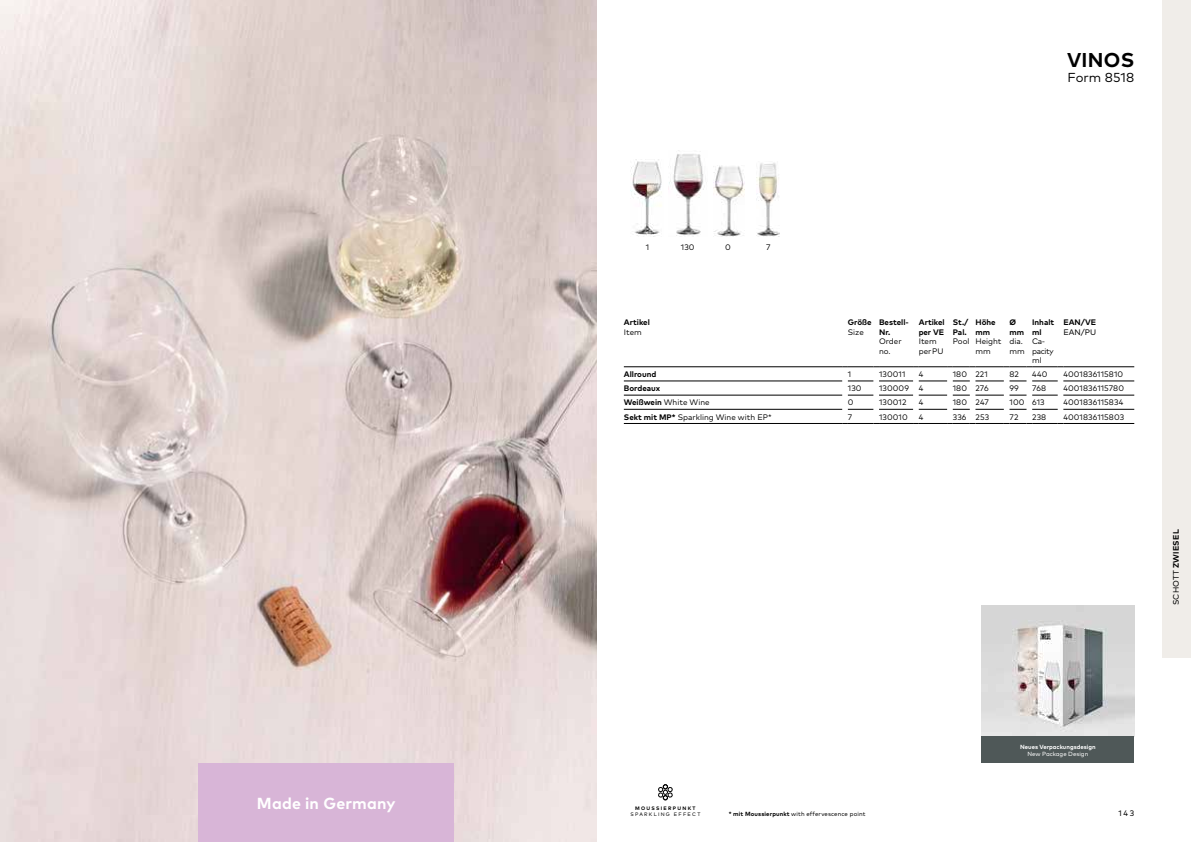
<style>
.page{position:relative;width:1191px;height:842px;background:#fff}
.page>*{position:absolute;margin:0;border:0;box-sizing:border-box;transform-origin:0 0}
.t1{font:700 20px "Mark Pro";letter-spacing:.015em;color:#000}
.t2{font:700 16px "Mark Pro";letter-spacing:.01em;color:#fff}
.t3{font:13px "Mark Pro";color:#000}
.t4{font:8px/9.6px "Mark Pro";color:#000}
.t5{font:700 8px/9.6px "Mark Pro";color:#000}
.t6{font:700 8px "Mark Pro";letter-spacing:.03em;color:#000}
.t7{font:8px/9.6px "Mark Pro";letter-spacing:-.05em;color:#000}
.t8{font:8px "Mark Pro";color:#000}
.t9{font:6px "Mark Pro";letter-spacing:.02em;color:#000}
.t10{font:700 6px "Mark Pro";color:#fff}
.t11{font:6px "Mark Pro";color:#fff}
.t12{font:5px "Mark Pro";letter-spacing:.255em;color:#000}
.t13{font:700 5px "Mark Pro";letter-spacing:.255em;color:#000}
.s1{font-weight:700}
.s2{font-weight:400}
</style>
<div class="page">
<img style="left:0;top:0;width:597px;height:842px">
<hr style="left:879px;top:423px;width:34px;height:1px;background:#000">
<hr style="left:624px;top:366px;width:218px;height:1px;background:#000">
<svg style="left:842px;top:366px;width:37px;height:1px"></svg>
<hr style="left:879px;top:366px;width:34px;height:1px;background:#000">
<svg style="left:913px;top:366px;width:150px;height:1px"></svg>
<hr style="left:1063px;top:366px;width:71px;height:1px;background:#000">
<hr style="left:624px;top:381px;width:218px;height:1px;background:#000">
<svg style="left:848px;top:381px;width:25px;height:1px"></svg>
<svg style="left:918px;top:381px;width:51px;height:1px"></svg>
<svg style="left:975px;top:381px;width:28px;height:1px"></svg>
<svg style="left:1009px;top:381px;width:17px;height:1px"></svg>
<svg style="left:1032px;top:381px;width:25px;height:1px"></svg>
<hr style="left:1063px;top:381px;width:71px;height:1px;background:#000">
<hr style="left:624px;top:395px;width:218px;height:1px;background:#000">
<hr style="left:624px;top:409px;width:218px;height:1px;background:#000">
<svg style="left:848px;top:395px;width:25px;height:1px"></svg>
<svg style="left:848px;top:409px;width:25px;height:1px"></svg>
<svg style="left:918px;top:395px;width:51px;height:1px"></svg>
<svg style="left:918px;top:409px;width:51px;height:1px"></svg>
<svg style="left:975px;top:395px;width:28px;height:1px"></svg>
<svg style="left:975px;top:409px;width:28px;height:1px"></svg>
<svg style="left:1009px;top:395px;width:17px;height:1px"></svg>
<svg style="left:1009px;top:409px;width:17px;height:1px"></svg>
<svg style="left:1032px;top:395px;width:25px;height:1px"></svg>
<svg style="left:1032px;top:409px;width:25px;height:1px"></svg>
<hr style="left:1063px;top:395px;width:71px;height:1px;background:#000">
<hr style="left:1063px;top:409px;width:71px;height:1px;background:#000">
<hr style="left:624px;top:423px;width:218px;height:1px;background:#000">
<svg style="left:842px;top:423px;width:37px;height:1px"></svg>
<svg style="left:913px;top:423px;width:150px;height:1px"></svg>
<hr style="left:1063px;top:423px;width:71px;height:1px;background:#000">
<hr style="left:879px;top:381px;width:34px;height:1px;background:#000">
<hr style="left:879px;top:395px;width:34px;height:1px;background:#000">
<hr style="left:879px;top:409px;width:34px;height:1px;background:#000">
<svg style="left:658px;top:784px;width:15px;height:16px"></svg>
<img style="left:668px;top:154px;width:37px;height:83px">
<img style="left:756px;top:163px;width:23px;height:74px">
<img style="left:630px;top:159px;width:32px;height:77px">
<img style="left:714px;top:166px;width:30px;height:71px">
<img style="left:981px;top:605px;width:153px;height:132px">
<div style="left:981px;top:737px;width:153px;height:26px;background:#4f5858"></div>
<div style="left:1162px;top:0;width:29px;height:658px;background:#f0ede9"></div>
<div style="left:198px;top:763px;width:256px;height:79px;background:#d8b5d7"></div>
<h2 class="t2" style="left:257px;top:791px;width:140px">Made in Germany</h2>
<h1 class="t1" style="left:1067px;top:44px;width:69px">VINOS</h1>
<h3 class="t3" style="left:1067px;top:68px;width:68px">Form 8518</h3>
<p class="t4" style="left:646px;top:242px;width:5px">1</p>
<p class="t4" style="left:681px;top:242px;width:15px">130</p>
<p class="t4" style="left:725px;top:242px;width:7px">0</p>
<p class="t4" style="left:766px;top:242px;width:6px">7</p>
<p class="t5" style="left:624px;top:317px;width:27px">Artikel</p>
<p class="t4" style="left:624px;top:327px;width:20px">Item</p>
<p class="t5" style="left:848px;top:317px;width:25px">Größe</p>
<p class="t4" style="left:848px;top:326px;width:17px">Size</p>
<p class="t5" style="left:879px;top:317px;width:31px">Bestell-<br>Nr.</p>
<p class="t4" style="left:879px;top:336px;width:24px">Order no.</p>
<p class="t5" style="left:918px;top:317px;width:27px">Artikel per VE</p>
<p class="t4" style="left:918px;top:336px;width:26px">Item per PU</p>
<p class="t5" style="left:952px;top:317px;width:17px">St./<br>Pal.</p>
<p class="t4" style="left:952px;top:336px;width:18px">Pool</p>
<p class="t5" style="left:975px;top:317px;width:22px">Höhe mm</p>
<p class="t4" style="left:975px;top:336px;width:28px">Height mm</p>
<p class="t5" style="left:1009px;top:317px;width:16px">Ø mm</p>
<p class="t4" style="left:1009px;top:336px;width:17px">dia. mm</p>
<p class="t5" style="left:1032px;top:317px;width:24px">Inhalt ml</p>
<p class="t7" style="left:1032px;top:336px;width:23px">Ca&shy;pacity ml</p>
<p class="t5" style="left:1063px;top:317px;width:34px">EAN/VE</p>
<p class="t8" style="left:1063px;top:326px;width:34px">EAN/PU</p>
<p class="t5" style="left:624px;top:369px;width:34px">Allround</p>
<p class="t4" style="left:848px;top:369px;width:5px">1</p>
<p class="t4" style="left:879px;top:369px;width:28px">130011</p>
<p class="t4" style="left:918px;top:369px;width:6px">4</p>
<p class="t4" style="left:952px;top:369px;width:36px">180 221</p>
<p class="t4" style="left:1009px;top:369px;width:11px">82</p>
<p class="t4" style="left:1032px;top:369px;width:17px">440</p>
<p class="t4" style="left:1063px;top:369px;width:61px">4001836115810</p>
<p class="t5" style="left:624px;top:383px;width:38px">Bordeaux</p>
<p class="t4" style="left:848px;top:383px;width:15px">130</p>
<p class="t4" style="left:879px;top:383px;width:46px">130009 4</p>
<p class="t4" style="left:952px;top:383px;width:38px">180 276</p>
<p class="t4" style="left:1009px;top:383px;width:11px">99</p>
<p class="t4" style="left:1032px;top:383px;width:15px">768</p>
<p class="t4" style="left:1063px;top:383px;width:62px">4001836115780</p>
<p class="t4" style="left:624px;top:397px;width:87px"><span class="s1">Weißwein</span> White Wine</p>
<p class="t4" style="left:848px;top:397px;width:7px">0</p>
<p class="t4" style="left:879px;top:397px;width:29px">130012</p>
<p class="t4" style="left:918px;top:397px;width:6px">4</p>
<p class="t4" style="left:952px;top:397px;width:38px">180 247</p>
<p class="t4" style="left:1009px;top:397px;width:37px">100 613</p>
<p class="t4" style="left:1063px;top:397px;width:61px">4001836115834</p>
<p class="t4" style="left:624px;top:411px;width:149px"><span class="s1">Sekt mit MP*</span> Sparkling Wine with EP*</p>
<p class="t4" style="left:848px;top:411px;width:6px">7</p>
<p class="t4" style="left:879px;top:411px;width:30px">130010</p>
<p class="t4" style="left:918px;top:411px;width:6px">4</p>
<p class="t4" style="left:953px;top:411px;width:38px">336 253</p>
<p class="t4" style="left:1009px;top:411px;width:10px">72</p>
<p class="t4" style="left:1032px;top:411px;width:16px">238</p>
<p class="t4" style="left:1063px;top:411px;width:62px">4001836115803</p>
<p class="t6" style="left:1170px;top:605px;width:77px;rotate:-90deg"><span class="s2">SCHOTT</span> ZWIESEL</p>
<p class="t13" style="left:635px;top:804px;width:62px">MOUSSIERPUNKT</p>
<p class="t12" style="left:630px;top:810px;width:71px">SPARKLING EFFECT</p>
<p class="t9" style="left:729px;top:809px;width:138px"><span class="s1">* mit Moussierpunkt</span> with effervescence point</p>
<p class="t10" style="left:1020px;top:742px;width:77px">Neues Verpackungsdesign</p>
<p class="t11" style="left:1027px;top:749px;width:62px">New Package Design</p>
<p class="t8" style="left:1118px;top:807px;width:17px">143</p>
</div>
